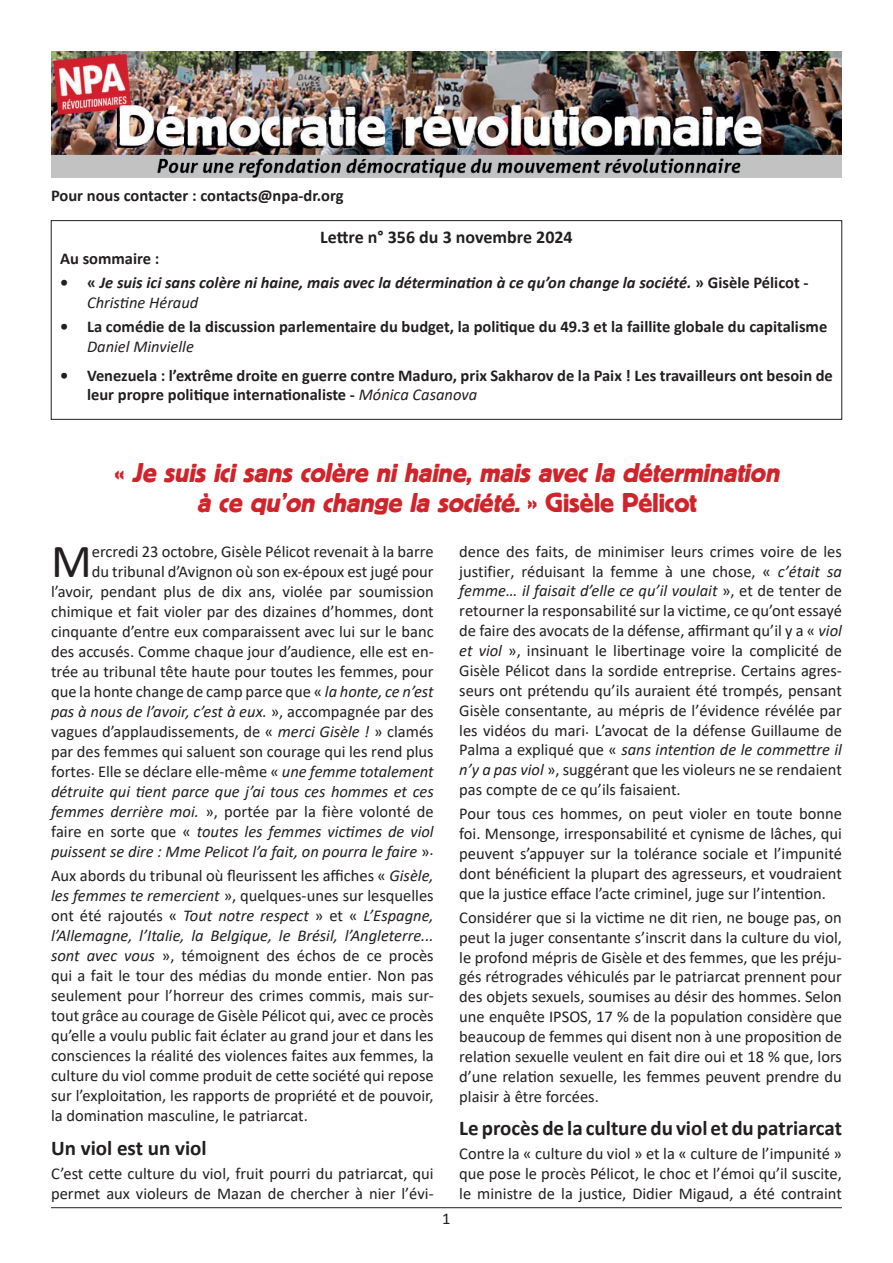
<style>
.page{position:relative;width:893px;height:1263px;background:#fff}
.page>*{position:absolute;margin:0;border:0;box-sizing:border-box;transform-origin:0 0}
.t1{font:47.7px "Calibri";color:#231f20}
.t2{font:italic 27px/30px "Block BE";color:#d1232a;text-align:center}
.t3{font:700 21px "Calibri";color:#231f20}
.t4{font:700 18px "Calibri";color:#231f20}
.t5{font:16.5px/20px "Calibri";color:#231f20;text-align:justify}
.t6{font:700 16.5px/19.8px "Calibri";color:#231f20}
.t7{font:italic 700 16.5px/19.8px "Calibri";color:#231f20}
.t8{font:italic 16.5px "Calibri";color:#231f20}
.s1{font-style:normal}
.s2{font-weight:400}
.s3{font-weight:400;font-style:italic}
.s4{font-style:italic}
</style>
<div class="page">
<hr style="left:51px;top:1207px;width:791px;height:1px;background:#231f20">
<div style="left:51px;top:220px;width:791px;height:200px;border:1px solid #231f20"></div>
<img style="left:51px;top:51px;width:791px;height:126px">
<p class="t6" style="left:51px;top:186px;width:294px">Pour nous contacter : contacts@npa-dr.org</p>
<p class="t4" style="left:320px;top:224px;width:254px">Lettre n° 356 du 3 novembre 2024</p>
<p class="t6" style="left:60px;top:248px;width:101px">Au sommaire :</p>
<p class="t7" style="left:87px;top:272px;width:723px;text-indent:-27px"><span class="s1">• «</span> Je suis ici sans colère ni haine, mais avec la détermination à ce qu’on change la société. <span class="s1">» Gisèle Pélicot -<br></span><span class="s2">Christine Héraud</span></p>
<p class="t6" style="left:60px;top:316px;width:769px">• La comédie de la discussion parlementaire du budget, la politique du 49.3 et la faillite globale du capitalisme</p>
<p class="t8" style="left:87px;top:335px;width:108px">Daniel Minvielle</p>
<p class="t6" style="left:87px;top:365px;width:747px;text-indent:-27px">• Venezuela : l’extrême droite en guerre contre Maduro, prix Sakharov de la Paix ! Les travailleurs ont besoin de leur propre politique internationaliste - <span class="s3">Mónica Casanova</span></p>
<h2 class="t2" style="left:115px;top:457px;width:671px"><span class="s1">«</span> Je suis ici sans colère ni haine, mais avec la détermination à ce qu’on change la société. <span class="s1">» G i s è l e P é l i c o t</span></h2>
<p class="t5" style="left:51px;top:541px;width:384px;text-align:right">ercredi 23 octobre, Gisèle Pélicot revenait à la barre<br>du tribunal d’Avignon où son ex-époux est jugé pour l’avoir, pendant plus de dix ans, violée par soumission chimique et fait violer par des dizaines d’hommes, dont cinquante d’entre eux comparaissent avec lui sur le banc des accusés. Comme chaque jour d’audience, elle est en&shy;trée au tribunal tête haute pour toutes les femmes, pour que la honte change de camp parce que « <span class="s4">la honte, ce n’est pas à nous de l’avoir, c’est à eux.</span> », accompagnée par des vagues d’applaudissements, de « <span class="s4">merci Gisèle !</span> » clamés par des femmes qui saluent son courage qui les rend plus fortes. Elle se déclare elle-même « <span class="s4">une femme totalement détruite qui tient parce que j’ai tous ces hommes et ces femmes derrière moi.</span> », portée par la fière volonté de faire en sorte que « <span class="s4">toutes les femmes victimes de viol puissent se dire : Mme Pelicot l’a fait, on pourra le faire</span> ».</p>
<p class="t5" style="left:51px;top:865px;width:384px">Aux abords du tribunal où fleurissent les affiches « <span class="s4">Gisèle, les femmes te remercient</span> », quelques-unes sur lesquelles ont été rajoutés « <span class="s4">Tout notre respect</span> » et « <span class="s4">L’Espagne, l’Allemagne, l’Italie, la Belgique, le Brésil, l’Angleterre... sont avec vous</span> », témoignent des échos de ce procès qui a fait le tour des médias du monde entier. Non pas seulement pour l’horreur des crimes commis, mais sur&shy;tout grâce au courage de Gisèle Pélicot qui, avec ce procès qu’elle a voulu public fait éclater au grand jour et dans les consciences la réalité des violences faites aux femmes, la culture du viol comme produit de cette société qui repose sur l’exploitation, les rapports de propriété et de pouvoir, la domination masculine, le patriarcat.</p>
<p class="t3" style="left:51px;top:1133px;width:157px">Un viol est un viol</p>
<p class="t5" style="left:51px;top:1163px;width:384px">C’est cette culture du viol, fruit pourri du patriarcat, qui permet aux violeurs de Mazan de chercher à nier l’évi-</p>
<h1 class="t1" style="left:51px;top:527px;width:42px">M</h1>
<p class="t5" style="left:459px;top:541px;width:384px">dence des faits, de minimiser leurs crimes voire de les justifier, réduisant la femme à une chose, « <span class="s4">c’était sa femme… il faisait d’elle ce qu’il voulait</span> », et de tenter de retourner la responsabilité sur la victime, ce qu’ont essayé de faire des avocats de la défense, affirmant qu’il y a « <span class="s4">viol et viol</span> », insinuant le libertinage voire la complicité de Gisèle Pélicot dans la sordide entreprise. Certains agres&shy;seurs ont prétendu qu’ils auraient été trompés, pensant Gisèle consentante, au mépris de l’évidence révélée par les vidéos du mari. L’avocat de la défense Guillaume de Palma a expliqué que « <span class="s4">sans intention de le commettre il n’y a pas viol</span> », suggérant que les violeurs ne se rendaient pas compte de ce qu’ils faisaient.</p>
<p class="t5" style="left:459px;top:803px;width:384px">Pour tous ces hommes, on peut violer en toute bonne foi. Mensonge, irresponsabilité et cynisme de lâches, qui peuvent s’appuyer sur la tolérance sociale et l’impunité dont bénéficient la plupart des agresseurs, et voudraient que la justice efface l’acte criminel, juge sur l’intention.</p>
<p class="t5" style="left:459px;top:907px;width:384px">Considérer que si la victime ne dit rien, ne bouge pas, on peut la juger consentante s’inscrit dans la culture du viol, le profond mépris de Gisèle et des femmes, que les préju&shy;gés rétrogrades véhiculés par le patriarcat prennent pour des objets sexuels, soumises au désir des hommes. Selon une enquête IPSOS, 17 % de la population considère que beaucoup de femmes qui disent non à une proposition de relation sexuelle veulent en fait dire oui et 18 % que, lors d’une relation sexuelle, les femmes peuvent prendre du plaisir à être forcées.</p>
<p class="t3" style="left:459px;top:1113px;width:384px">Le procès de la culture du viol et du patriarcat</p>
<p class="t5" style="left:459px;top:1144px;width:384px">Contre la « culture du viol » et la « culture de l’impunité » que pose le procès Pélicot, le choc et l’émoi qu’il suscite, le ministre de la justice, Didier Migaud, a été contraint</p>
<p class="t5" style="left:442px;top:1208px;width:10px">1</p>
</div>
